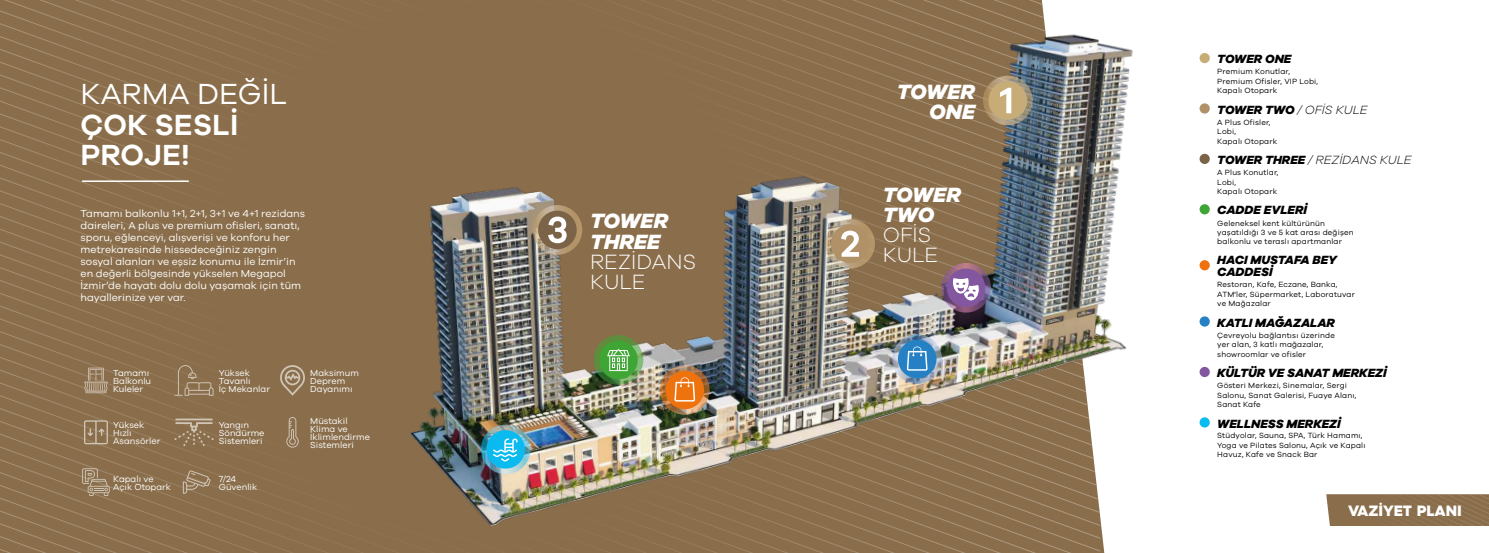
<style>
.page{position:relative;width:1489px;height:553px;background:#fff}
.page>*{position:absolute;margin:0;border:0;box-sizing:border-box;transform-origin:0 0}
.t1{font:600 30px/30px "Galano Grotesque";color:#fff}
.t2{font:30px "Galano Grotesque";color:#fff}
.t3{font:italic 800 21.3px/20.2px "Galano Grotesque";color:#fff}
.t4{font:300 21.3px/20.2px "Galano Grotesque";color:#fff}
.t5{font:900 15px "Hurme Geometric Sans 3";color:#fff}
.t6{font:italic 800 12.23px/12px "Galano Grotesque";color:#000}
.t7{font:italic 300 12.23px "Galano Grotesque";color:#000}
.t8{font:10.5px/12px "Galano Grotesque";color:#fff}
.t9{font:9px/8.2px "Galano Grotesque";color:#fff}
.t10{font:7.8px/9.4px "Galano Grotesque";letter-spacing:.02em;color:#000}
.s1{font-weight:800}
</style>
<div class="page">
<svg style="left:1326px;top:494px;width:162px;height:32px;background:#8d7250"></svg>
<div style="left:0;top:0;width:369px;height:553px;background:#8a6e4b"></div>
<hr style="left:82px;top:180px;width:107px;height:2px;background:#fff">
<svg style="left:183px;top:470px;width:28px;height:24px"></svg>
<svg style="left:84px;top:420px;width:24px;height:24px"></svg>
<hr style="left:175px;top:418px;width:38px;height:2px;background:#d0c5b7">
<svg style="left:174px;top:422px;width:40px;height:24px"></svg>
<svg style="left:82px;top:468px;width:28px;height:28px"></svg>
<svg style="left:84px;top:368px;width:24px;height:25px"></svg>
<svg style="left:174px;top:365px;width:39px;height:31px"></svg>
<svg style="left:280px;top:365px;width:25px;height:31px"></svg>
<svg style="left:285px;top:417px;width:14px;height:30px"></svg>
<img style="left:369px;top:0;width:764px;height:553px">
<svg style="left:481px;top:424px;width:49px;height:50px"></svg>
<svg style="left:485px;top:429px;width:40px;height:40px;background:#40bbde"></svg>
<svg style="left:593px;top:335px;width:50px;height:50px"></svg>
<svg style="left:598px;top:340px;width:40px;height:40px;background:#5ea852"></svg>
<svg style="left:660px;top:365px;width:49px;height:50px"></svg>
<svg style="left:664px;top:370px;width:40px;height:40px;background:#dc7f33"></svg>
<svg style="left:941px;top:263px;width:49px;height:49px"></svg>
<svg style="left:945px;top:268px;width:41px;height:40px;background:#9878a6"></svg>
<svg style="left:982px;top:76px;width:50px;height:49px"></svg>
<svg style="left:987px;top:80px;width:40px;height:41px;background:#c1ac83"></svg>
<svg style="left:825px;top:219px;width:49px;height:49px"></svg>
<svg style="left:830px;top:224px;width:40px;height:40px;background:#bda584"></svg>
<svg style="left:532px;top:205px;width:50px;height:50px"></svg>
<svg style="left:537px;top:210px;width:40px;height:40px;background:#9f8c73"></svg>
<svg style="left:892px;top:334px;width:50px;height:50px"></svg>
<svg style="left:897px;top:339px;width:40px;height:40px;background:#5997c7"></svg>
<div style="left:1199px;top:53px;width:10px;height:10px;background:#c8ac77;border-radius:50%"></div>
<div style="left:1199px;top:103px;width:10px;height:11px;background:#b19167;border-radius:50%"></div>
<div style="left:1199px;top:154px;width:10px;height:10px;background:#7a6347;border-radius:50%"></div>
<div style="left:1199px;top:204px;width:10px;height:10px;background:#3fa535;border-radius:50%"></div>
<div style="left:1199px;top:316px;width:10px;height:10px;background:#2581c4;border-radius:50%"></div>
<div style="left:1199px;top:367px;width:10px;height:10px;background:#82579f;border-radius:50%"></div>
<div style="left:1199px;top:417px;width:10px;height:10px;background:#0bbbef;border-radius:50%"></div>
<div style="left:1199px;top:260px;width:10px;height:10px;background:#ee720e;border-radius:50%"></div>
<h1 class="t2" style="left:81px;top:76px;width:208px">KARMA DEĞİL</h1>
<h1 class="t1" style="left:81px;top:108px;width:159px">ÇOK SESLİ<br>PROJE!</h1>
<p class="t8" style="left:81px;top:207px;width:226px">Tamamı balkonlu 1+1, 2+1, 3+1 ve 4+1 rezidans daireleri, A plus ve premium ofisleri, sanatı, sporu, eğlenceyi, alışverişi ve konforu her metrekaresinde hissedeceğiniz zengin sosyal alanları ve eşsiz konumu ile İzmir’in en değerli bölgesinde yükselen Megapol İzmir’de hayatı dolu dolu yaşamak için tüm hayallerinize yer var.</p>
<p class="t9" style="left:113px;top:368px;width:39px">Tamamı<br>Balkonlu<br>Kuleler</p>
<p class="t9" style="left:219px;top:368px;width:53px">Yüksek<br>Tavanlı<br>İç Mekanlar</p>
<p class="t9" style="left:310px;top:368px;width:50px">Maksimum<br>Deprem<br>Dayanımı</p>
<p class="t9" style="left:113px;top:420px;width:49px">Yüksek<br>Hızlı<br>Asansörler</p>
<p class="t9" style="left:219px;top:420px;width:47px">Yangın<br>Söndürme<br>Sistemleri</p>
<p class="t9" style="left:219px;top:474px;width:40px">7/24<br>Güvenlik</p>
<p class="t9" style="left:113px;top:474px;width:59px">Kapalı ve<br>Açık Otopark</p>
<p class="t9" style="left:310px;top:416px;width:61px">Müstakil<br>Klima ve<br>İklimlendirme<br>Sistemleri</p>
<h2 class="t3" style="left:590px;top:210px;width:80px">TOWER<br>THREE</h2>
<h2 class="t4" style="left:590px;top:251px;width:107px">REZİDANS<br>KULE</h2>
<h2 class="t3" style="left:896px;top:81px;width:80px;text-align:right">TOWER<br>ONE</h2>
<h2 class="t3" style="left:882px;top:183px;width:80px">TOWER<br>TWO</h2>
<h2 class="t4" style="left:882px;top:224px;width:57px">OFİS<br>KULE</h2>
<h3 class="t6" style="left:1217px;top:53px;width:76px">TOWER ONE</h3>
<h3 class="t7" style="left:1217px;top:102px;width:152px"><span class="s1">TOWER TWO</span> / OFİS KULE</h3>
<h3 class="t7" style="left:1217px;top:152px;width:196px"><span class="s1">TOWER THREE</span> / REZİDANS KULE</h3>
<p class="t10" style="left:1217px;top:67px;width:102px">Premium Konutlar,<br>Premium Ofisler, VIP Lobi,<br>Kapalı Otopark</p>
<p class="t10" style="left:1217px;top:117px;width:61px">A Plus Ofisler,<br>Lobi,<br>Kapalı Otopark</p>
<p class="t10" style="left:1217px;top:168px;width:63px">A Plus Konutlar,<br>Lobi,<br>Kapalı Otopark</p>
<h3 class="t6" style="left:1217px;top:204px;width:91px">CADDE EVLERİ</h3>
<p class="t10" style="left:1217px;top:218px;width:138px">Geleneksel kent kültürünün yaşatıldığı 3 ve 5 kat arası değişen balkonlu ve teraslı apartmanlar</p>
<h3 class="t6" style="left:1217px;top:254px;width:121px">HACI MUSTAFA BEY<br>CADDESİ</h3>
<p class="t10" style="left:1217px;top:280px;width:139px">Restoran, Kafe, Eczane, Banka,<br>ATM'ler, Süpermarket, Laboratuvar ve Mağazalar</p>
<h3 class="t6" style="left:1217px;top:316px;width:119px">KATLI MAĞAZALAR</h3>
<p class="t10" style="left:1217px;top:330px;width:119px">Çevreyolu bağlantısı üzerinde yer alan, 3 katlı mağazalar, showroomlar ve ofisler</p>
<h3 class="t6" style="left:1217px;top:366px;width:171px">KÜLTÜR VE SANAT MERKEZİ</h3>
<h3 class="t6" style="left:1217px;top:417px;width:125px">WELLNESS MERKEZİ</h3>
<p class="t10" style="left:1217px;top:381px;width:141px">Gösteri Merkezi, Sinemalar, Sergi<br>Salonu, Sanat Galerisi, Fuaye Alanı,<br>Sanat Kafe</p>
<p class="t10" style="left:1217px;top:431px;width:150px">Stüdyolar, Sauna, SPA, Türk Hamamı,<br>Yoga ve Pilates Salonu, Açık ve Kapalı<br>Havuz, Kafe ve Snack Bar</p>
<h3 class="t5" style="left:1347px;top:500px;width:115px">VAZİYET PLANI</h3>
</div>
